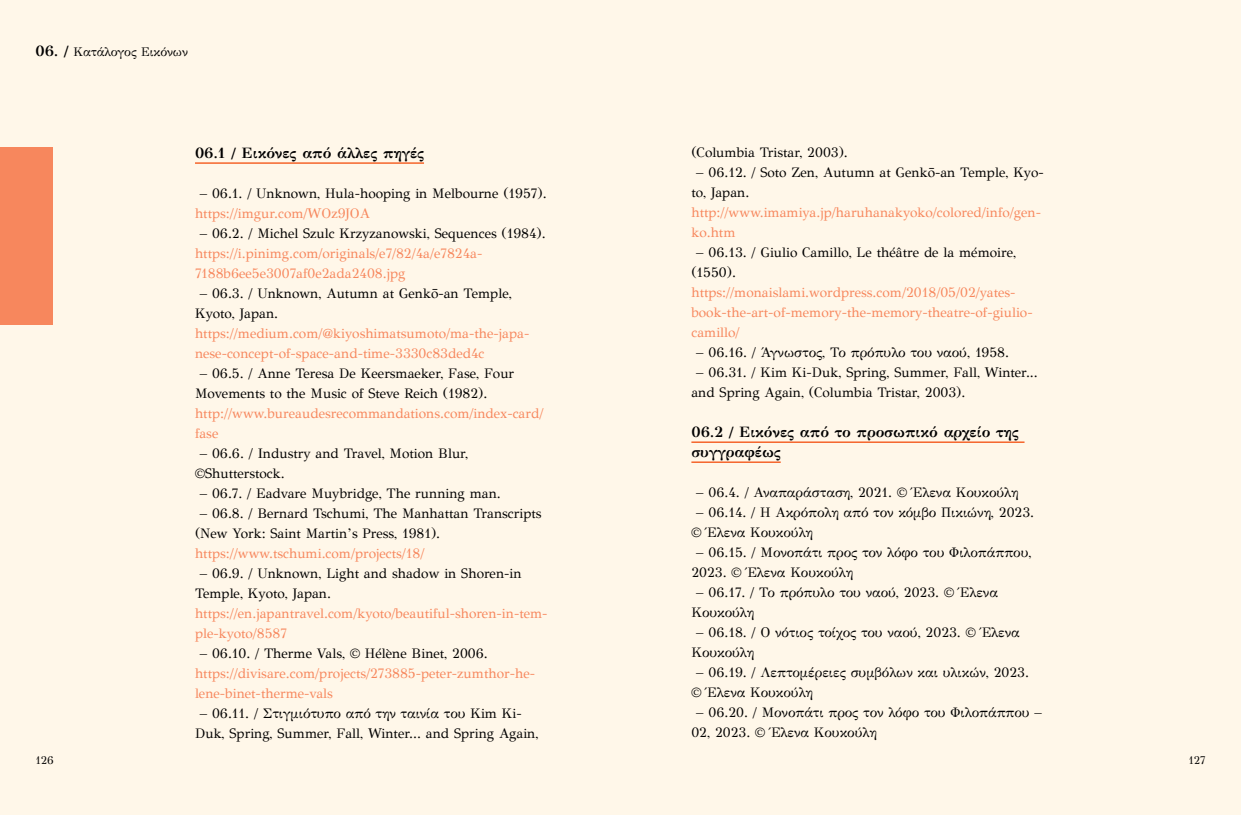
<style>
.page{position:relative;width:1241px;height:815px;background:#fff}
.page>*{position:absolute;margin:0;border:0;box-sizing:border-box;transform-origin:0 0}
.t1{font:700 15px/20px "GFS Didot";color:#000}
.t2{font:13.75px/20px "GFS Didot";color:#000}
.t3{font:13.75px/20px "GFS Didot";color:#f7875d}
.t4{font:12.5px "GFS Didot";color:#000}
.t5{font:11.25px "GFS Didot";color:#000}
.s1{font-weight:700;font-size:15px}
</style>
<div class="page">
<div style="left:0;top:0;width:1240px;height:815px;background:#fff7e9"></div>
<div style="left:0;top:147px;width:53px;height:177px;background:#f7875d"></div>
<hr style="left:195px;top:162px;width:229px;height:2px;background:#f34705">
<hr style="left:691px;top:442px;width:333px;height:1px;background:#f34705">
<hr style="left:691px;top:462px;width:89px;height:1px;background:#f34705">
<p class="t4" style="left:35px;top:41px;width:154px"><span class="s1">06. /</span> Κατάλογος Εικόνων</p>
<p class="t1" style="left:195px;top:141px;width:230px">06.1 / Εικόνες από άλλες πηγές</p>
<p class="t2" style="left:200px;top:182px;width:348px">– 06.1. / Unknown, Hula-hooping in Melbourne (1957).</p>
<p class="t3" style="left:195px;top:202px;width:176px">https://imgur.com/WOz9JOA</p>
<p class="t2" style="left:200px;top:222px;width:347px">– 06.2. / Michel Szulc Krzyzanowski, Sequences (1984).</p>
<p class="t3" style="left:195px;top:242px;width:289px">https://i.pinimg.com/originals/e7/82/4a/e7824a-<br>7188b6ee5e3007af0e2ada2408.jpg</p>
<p class="t2" style="left:195px;top:282px;width:318px;text-indent:5px">– 06.3. / Unknown, Autumn at Genkō-an Temple,<br>Kyoto, Japan.</p>
<p class="t3" style="left:195px;top:322px;width:336px">https://medium.com/@kiyoshimatsumoto/ma-the-japa&shy;nese-concept-of-space-and-time-3330c83ded4c</p>
<p class="t2" style="left:195px;top:362px;width:321px;text-indent:5px">– 06.5. / Anne Teresa De Keersmaeker, Fase, Four<br>Movements to the Music of Steve Reich (1982).</p>
<p class="t3" style="left:195px;top:402px;width:350px">http://www.bureaudesrecommandations.com/index-card/ fase</p>
<p class="t2" style="left:195px;top:442px;width:275px;text-indent:5px">– 06.6. / Industry and Travel, Motion Blur, ©Shutterstock.</p>
<p class="t2" style="left:200px;top:482px;width:302px">– 06.7. / Eadvare Muybridge, The running man.</p>
<p class="t2" style="left:195px;top:502px;width:348px;text-indent:5px">– 06.8. / Bernard Tschumi, The Manhattan Transcripts (New York: Saint Martin’s Press, 1981).</p>
<p class="t3" style="left:195px;top:542px;width:231px">https://www.tschumi.com/projects/18/</p>
<p class="t2" style="left:195px;top:562px;width:328px;text-indent:5px">– 06.9. / Unknown, Light and shadow in Shoren-in<br>Temple, Kyoto, Japan.</p>
<p class="t3" style="left:195px;top:602px;width:354px">https://en.japantravel.com/kyoto/beautiful-shoren-in-tem&shy;ple-kyoto/8587</p>
<p class="t2" style="left:200px;top:642px;width:289px">– 06.10. / Therme Vals, © Hélène Binet, 2006.</p>
<p class="t3" style="left:195px;top:662px;width:341px">https://divisare.com/projects/273885-peter-zumthor-he&shy;lene-binet-therme-vals</p>
<p class="t2" style="left:195px;top:702px;width:345px;text-indent:5px">– 06.11. / Στιγμιότυπο από την ταινία του Kim Ki-<br>Duk, Spring, Summer, Fall, Winter... and Spring Again,</p>
<p class="t2" style="left:691px;top:141px;width:158px">(Columbia Tristar, 2003).</p>
<p class="t2" style="left:691px;top:161px;width:354px;text-indent:5px">– 06.12. / Soto Zen, Autumn at Genkō-an Temple, Kyo&shy;to, Japan.</p>
<p class="t3" style="left:691px;top:201px;width:351px">http://www.imamiya.jp/haruhanakyoko/colored/info/gen&shy;ko.htm</p>
<p class="t2" style="left:691px;top:241px;width:326px;text-indent:5px">– 06.13. / Giulio Camillo, Le théâtre de la mémoire, (1550).</p>
<p class="t3" style="left:691px;top:281px;width:343px">https://monaislami.wordpress.com/2018/05/02/yates&shy;book-the-art-of-memory-the-memory-theatre-of-giulio&shy;camillo/</p>
<p class="t2" style="left:696px;top:341px;width:314px">– 06.16. / Άγνωστος, Το πρόπυλο του ναού, 1958.</p>
<p class="t2" style="left:691px;top:361px;width:348px;text-indent:5px">– 06.31. / Kim Ki-Duk, Spring, Summer, Fall, Winter... and Spring Again, (Columbia Tristar, 2003).</p>
<p class="t1" style="left:691px;top:420px;width:328px">06.2 / Εικόνες από το προσωπικό αρχείο της συγγραφέως</p>
<p class="t2" style="left:696px;top:481px;width:324px">– 06.4. / Αναπαράσταση, 2021. © Έλενα Κουκούλη</p>
<p class="t2" style="left:691px;top:501px;width:344px;text-indent:5px">– 06.14. / Η Ακρόπολη από τον κόμβο Πικιώνη, 2023. © Έλενα Κουκούλη</p>
<p class="t2" style="left:691px;top:541px;width:341px;text-indent:5px">– 06.15. / Μονοπάτι προς τον λόφο του Φιλοπάππου,<br>2023. © Έλενα Κουκούλη</p>
<p class="t2" style="left:691px;top:581px;width:308px;text-indent:5px">– 06.17. / Το πρόπυλο του ναού, 2023. © Έλενα<br>Κουκούλη</p>
<p class="t2" style="left:691px;top:621px;width:330px;text-indent:5px">– 06.18. / Ο νότιος τοίχος του ναού, 2023. © Έλενα<br>Κουκούλη</p>
<p class="t2" style="left:691px;top:661px;width:339px;text-indent:5px">– 06.19. / Λεπτομέρειες συμβόλων και υλικών, 2023. © Έλενα Κουκούλη</p>
<p class="t2" style="left:691px;top:701px;width:352px;text-indent:5px">– 06.20. / Μονοπάτι προς τον λόφο του Φιλοπάππου –<br>02, 2023. © Έλενα Κουκούλη</p>
<p class="t5" style="left:35px;top:751px;width:20px">126</p>
<p class="t5" style="left:1188px;top:751px;width:19px">127</p>
</div>
